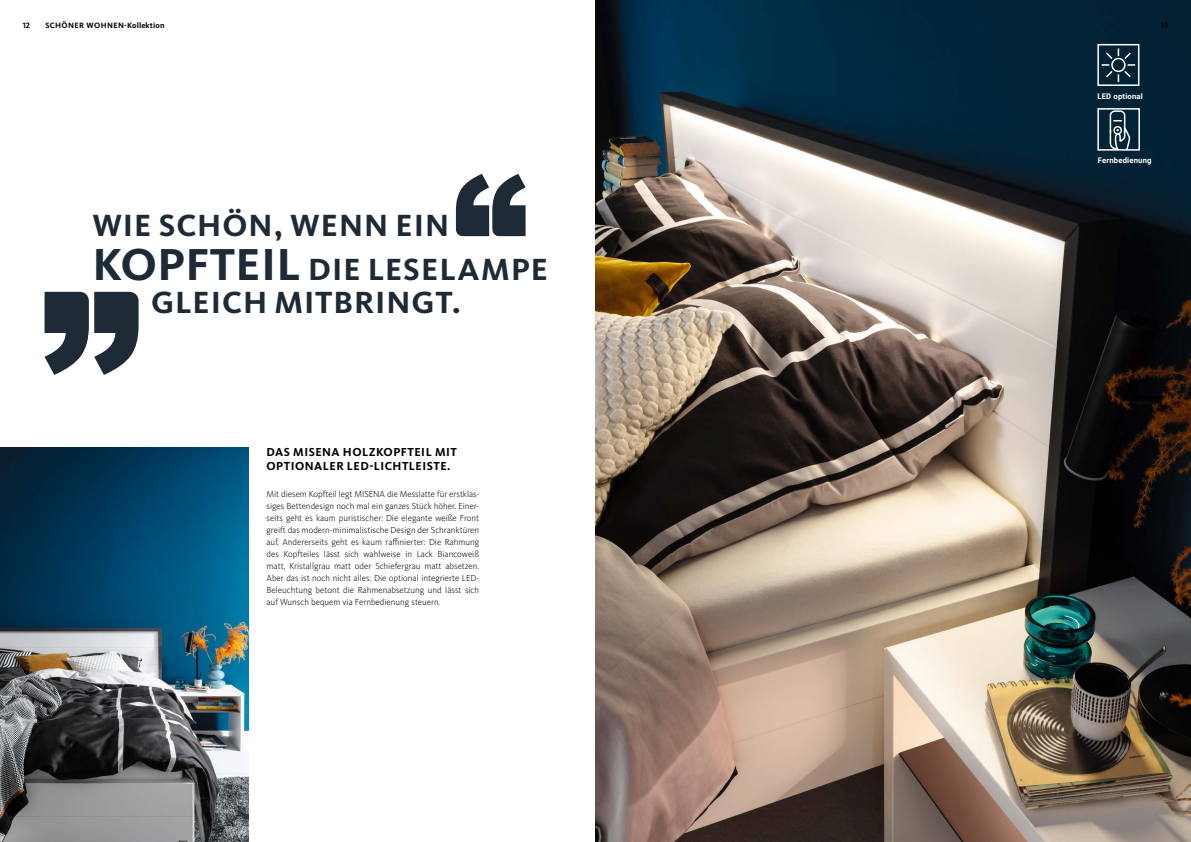
<style>
.page{position:relative;width:1191px;height:842px;background:#fff}
.page>*{position:absolute;margin:0;border:0;box-sizing:border-box;transform-origin:0 0}
.t1{font:700 31.8px/43.4px "Kievit OT";letter-spacing:.03em;color:#1e2a35}
.t2{font:700 12px/14.4px "Kievit OT";letter-spacing:.04em;color:#000}
.t3{font:300 9px/12px "Kievit OT";color:#000;text-align:justify}
.t4{font:700 8px "Kievit OT";letter-spacing:.03em;color:#000}
.t5{font:700 7.8px "Roboto";letter-spacing:.02em;color:#fff}
.s1{font-size:46.4px}
</style>
<div class="page">
<img style="left:595px;top:0;width:596px;height:842px">
<svg style="left:45px;top:292px;width:94px;height:83px"></svg>
<svg style="left:456px;top:174px;width:69px;height:62px"></svg>
<img style="left:0;top:448px;width:248px;height:394px">
<div style="left:1097px;top:44px;width:42px;height:42px;border:2px solid #fff"></div>
<svg style="left:1101px;top:48px;width:34px;height:34px"></svg>
<div style="left:1097px;top:108px;width:43px;height:43px;border:2px solid #fff"></div>
<svg style="left:1108px;top:110px;width:22px;height:41px"></svg>
<p class="t4" style="left:23px;top:21px;width:9px">12</p>
<p class="t4" style="left:45px;top:21px;width:121px">SCHÖNER WOHNEN-Kollektion</p>
<h1 class="t1" style="left:92px;top:204px;width:457px">WIE SCHÖN, WENN EIN<br><span class="s1">KOPFTEIL</span> DIE LESELAMPE</h1>
<h1 class="t1" style="left:151px;top:281px;width:311px">GLEICH MITBRINGT.</h1>
<h2 class="t2" style="left:266px;top:444px;width:192px">DAS MISENA HOLZKOPFTEIL MIT<br>OPTIONALER LED-LICHTLEISTE.</h2>
<p class="t3" style="left:266px;top:488px;width:214px">Mit diesem Kopfteil legt MISENA die Messlatte für erstklas&shy;siges Bettendesign noch mal ein ganzes Stück höher. Einer&shy;seits geht es kaum puristischer: Die elegante weiße Front greift das modern-minimalistische Design der Schranktüren auf. Andererseits geht es kaum raffinierter: Die Rahmung des Kopfteiles lässt sich wahlweise in Lack Biancoweiß matt, Kristallgrau matt oder Schiefergrau matt absetzen.<br>Aber das ist noch nicht alles: Die optional integrierte LED-Beleuchtung betont die Rahmenabsetzung und lässt sich auf Wunsch bequem via Fernbedienung steuern.</p>
<p class="t4" style="left:1161px;top:21px;width:9px">13</p>
<p class="t5" style="left:1097px;top:91px;width:47px">LED optional</p>
<p class="t5" style="left:1097px;top:155px;width:55px">Fernbedienung</p>
</div>
